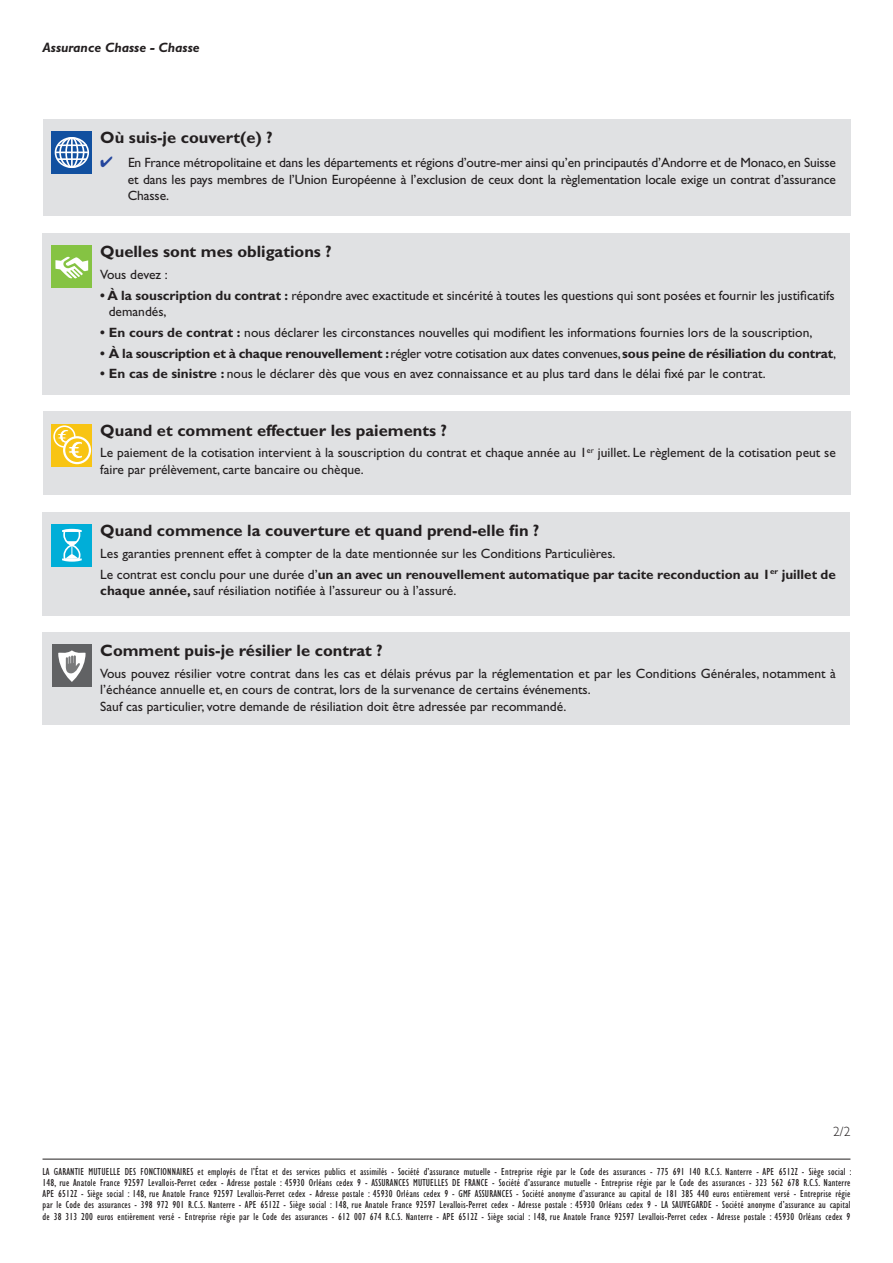
<style>
.page{position:relative;width:893px;height:1263px;background:#fff}
.page>*{position:absolute;margin:0;border:0;box-sizing:border-box;transform-origin:0 0}
.t1{font:700 16.5px "Gill Sans Std";color:#231f20}
.t2{font:13.5px/16.5px "Gill Sans Std";color:#231f20}
.t3{font:700 13.5px "Gill Sans Std";letter-spacing:-.015em;color:#231f20}
.t4{font:italic 700 13.5px "Gill Sans Std";color:#231f20}
.t5{font:300 13.5px "Gill Sans Std";color:#231f20}
.t6{font:condensed 10.5px/11.2px "Gill Sans Std";letter-spacing:.015em;color:#231f20;text-align:justify}
.s1{color:#24469d}
.s2{font-weight:700}
.s3{font-weight:400}
</style>
<div class="page">
<div style="left:43px;top:233px;width:807px;height:162px;background:#e0e1e3"></div>
<div style="left:51px;top:246px;width:41px;height:42px;background:#85c343"></div>
<svg style="left:55px;top:256px;width:34px;height:23px"></svg>
<div style="left:43px;top:412px;width:807px;height:83px;background:#e0e1e3"></div>
<div style="left:51px;top:424px;width:41px;height:42px;background:#f8c413"></div>
<div style="left:53px;top:425px;width:23px;height:23px;border:2px solid #fff;border-radius:50%"></div>
<svg style="left:64px;top:437px;width:26px;height:26px"></svg>
<div style="left:63px;top:436px;width:28px;height:28px;border:2px solid #fff;border-radius:50%"></div>
<svg style="left:57px;top:429px;width:26px;height:30px"></svg>
<div style="left:43px;top:512px;width:807px;height:103px;background:#e0e1e3"></div>
<div style="left:43px;top:632px;width:807px;height:93px;background:#e0e1e3"></div>
<div style="left:51px;top:525px;width:41px;height:42px;background:#00aed8"></div>
<svg style="left:62px;top:529px;width:20px;height:33px"></svg>
<div style="left:52px;top:645px;width:40px;height:42px;background:#616264"></div>
<svg style="left:58px;top:650px;width:28px;height:32px"></svg>
<hr style="left:43px;top:1159px;width:807px;height:1px;background:#231f20">
<div style="left:43px;top:119px;width:807px;height:97px;background:#e0e1e3"></div>
<svg style="left:51px;top:132px;width:40px;height:42px"></svg>
<div style="left:55px;top:137px;width:34px;height:31px;border:2px solid #fff;border-radius:50%"></div>
<div style="left:59px;top:137px;width:25px;height:31px;border:2px solid #fff;border-radius:50%"></div>
<div style="left:65px;top:137px;width:13px;height:31px;border:2px solid #fff;border-radius:50%"></div>
<hr style="left:71px;top:138px;width:2px;height:30px;background:#fff">
<hr style="left:58px;top:144px;width:29px;height:2px;background:#fff">
<hr style="left:58px;top:158px;width:29px;height:2px;background:#fff">
<hr style="left:56px;top:152px;width:32px;height:1px;background:#fff">
<p class="t4" style="left:43px;top:42px;width:159px">Assurance Chasse - Chasse</p>
<p class="t1" style="left:100px;top:131px;width:174px">Où suis-je couvert(e) ?</p>
<p class="t2" style="left:128px;top:155px;width:710px;text-align:justify;text-indent:-28px"><span class="s1">✔</span> En France métropolitaine et dans les départements et régions d’outre-mer ainsi qu’en principautés d’Andorre et de Monaco, en Suisse et dans les pays membres de l’Union Européenne à l’exclusion de ceux dont la règlementation locale exige un contrat d’assurance Chasse.</p>
<p class="t1" style="left:100px;top:245px;width:233px">Quelles sont mes obligations ?</p>
<p class="t2" style="left:100px;top:267px;width:69px">Vous devez :</p>
<p class="t2" style="left:109px;top:288px;width:727px;text-indent:-8px"><span class="s2">• À la souscription du contrat :</span> répondre avec exactitude et sincérité à toutes les questions qui sont posées et fournir les justificatifs demandés,</p>
<p class="t2" style="left:100px;top:325px;width:714px"><span class="s2">• En cours de contrat :</span> nous déclarer les circonstances nouvelles qui modifient les informations fournies lors de la souscription,</p>
<p class="t3" style="left:100px;top:348px;width:737px">• À la souscription et à chaque renouvellement :<span class="s3">régler votre cotisation aux dates convenues,</span> sous peine de résiliation du contrat<span class="s3">,</span></p>
<p class="t2" style="left:100px;top:367px;width:667px"><span class="s2">• En cas de sinistre :</span> nous le déclarer dès que vous en avez connaissance et au plus tard dans le délai fixé par le contrat.</p>
<p class="t1" style="left:100px;top:424px;width:348px">Quand et comment effectuer les paiements ?</p>
<p class="t2" style="left:100px;top:446px;width:737px">Le paiement de la cotisation intervient à la souscription du contrat et chaque année au 1<sup>er</sup> juillet. Le règlement de la cotisation peut se faire par prélèvement, carte bancaire ou chèque.</p>
<p class="t1" style="left:100px;top:524px;width:441px">Quand commence la couverture et quand prend-elle fin ?</p>
<p class="t2" style="left:100px;top:544px;width:737px;line-height:20.7px">Les garanties prennent effet à compter de la date mentionnée sur les Conditions Particulières.<br>Le contrat est conclu pour une durée d’<span class="s2">un an avec un renouvellement automatique par tacite reconduction au 1</span><sup>er</sup> <span class="s2">juillet de</span></p>
<p class="t2" style="left:100px;top:583px;width:358px"><span class="s2">chaque année,</span> sauf résiliation notifiée à l’assureur ou à l’assuré.</p>
<p class="t1" style="left:100px;top:644px;width:284px">Comment puis-je résilier le contrat ?</p>
<p class="t2" style="left:100px;top:666px;width:737px">Vous pouvez résilier votre contrat dans les cas et délais prévus par la réglementation et par les Conditions Générales, notamment à l’échéance annuelle et, en cours de contrat, lors de la survenance de certains événements.<br>Sauf cas particulier, votre demande de résiliation doit être adressée par recommandé.</p>
<p class="t5" style="left:833px;top:1126px;width:19px">2/2</p>
<p class="t6" style="left:43px;top:1166px;width:810px">LA GARANTIE MUTUELLE DES FONCTIONNAIRES et employés de l’État et des services publics et assimilés - Société d’assurance mutuelle - Entreprise régie par le Code des assurances - 775 691 140 R.C.S. Nanterre - APE 6512Z - Siège social :<br>148, rue Anatole France 92597 Levallois-Perret cedex - Adresse postale : 45930 Orléans cedex 9 - ASSURANCES MUTUELLES DE FRANCE - Société d’assurance mutuelle - Entreprise régie par le Code des assurances - 323 562 678 R.C.S. Nanterre APE 6512Z - Siège social : 148, rue Anatole France 92597 Levallois-Perret cedex - Adresse postale : 45930 Orléans cedex 9 - GMF ASSURANCES - Société anonyme d’assurance au capital de 181 385 440 euros entièrement versé - Entreprise régie par le Code des assurances - 398 972 901 R.C.S. Nanterre - APE 6512Z - Siège social : 148, rue Anatole France 92597 Levallois-Perret cedex - Adresse postale : 45930 Orléans cedex 9 - LA SAUVEGARDE - Société anonyme d’assurance au capital de 38 313 200 euros entièrement versé - Entreprise régie par le Code des assurances - 612 007 674 R.C.S. Nanterre - APE 6512Z - Siège social : 148, rue Anatole France 92597 Levallois-Perret cedex - Adresse postale : 45930 Orléans cedex 9</p>
</div>
